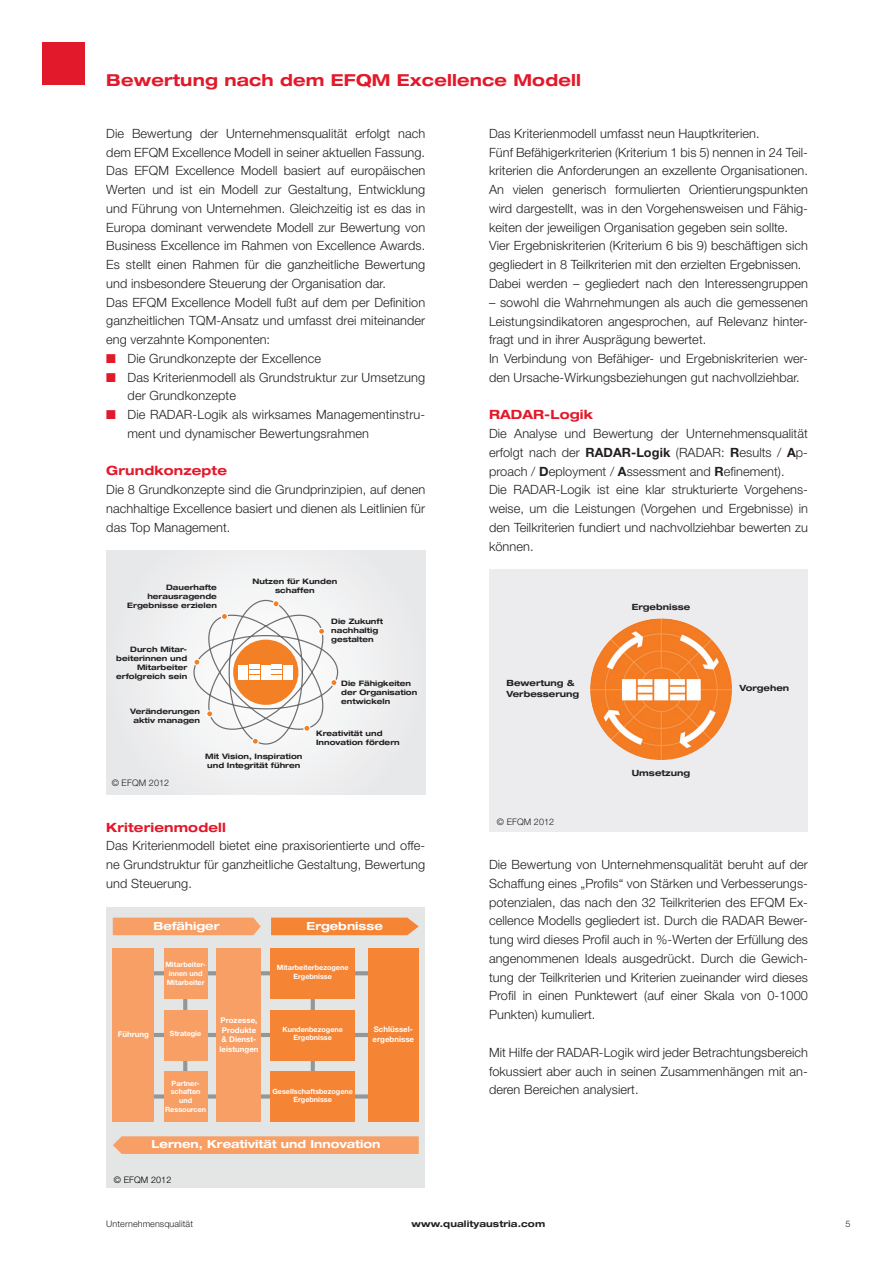
<style>
.page{position:relative;width:893px;height:1263px;background:#fff}
.page>*{position:absolute;margin:0;border:0;box-sizing:border-box;transform-origin:0 0}
.t1{font:700 expanded 16.5px "Helvetica Neue LT Std";letter-spacing:.01em;color:#e2192b}
.t2{font:300 12.75px/18.8px "Helvetica Neue LT Std";letter-spacing:.005em;color:#231f20}
.t3{font:700 expanded 12.75px "Helvetica Neue LT Std";letter-spacing:.01em;color:#e2192b}
.t4{font:700 expanded 11.25px "Helvetica Neue LT Std";color:#fff}
.t5{font:300 9px "Helvetica Neue LT Std";letter-spacing:.01em;color:#231f20}
.t6{font:700 expanded 9px "Helvetica Neue LT Std";letter-spacing:.01em;color:#231f20}
.t7{font:300 9px "Helvetica Neue LT Std";letter-spacing:.01em;color:#000001}
.t8{font:700 expanded 8.55px/10.4px "Helvetica Neue LT Std";color:#231f20}
.t9{font:700 7.95px/9.4px "Helvetica Neue LT Std";color:#fff}
.t10{font:700 expanded 7.5px/9px "Helvetica Neue LT Std";color:#231f20}
.t11{font:700 7.2px/8.7px "Helvetica Neue LT Std";color:#fff;text-align:center}
.s1{color:#e2192b}
.s2{font-weight:700}
</style>
<div class="page">
<div style="left:43px;top:43px;width:42px;height:42px;background:#e2192b"></div>
<div style="left:106px;top:550px;width:319px;height:244px;background:#eeeeef"></div>
<svg style="left:193px;top:599px;width:146px;height:146px"></svg>
<div style="left:489px;top:569px;width:319px;height:262px;background:#ececee"></div>
<img style="left:590px;top:618px;width:142px;height:142px;border-radius:71px">
<div style="left:106px;top:907px;width:319px;height:280px;background:#e4e6e5"></div>
<hr style="left:311px;top:961px;width:4px;height:142px;background:#92979a">
<svg style="left:183px;top:998px;width:4px;height:74px"></svg>
<svg style="left:154px;top:1094px;width:215px;height:4px"></svg>
<hr style="left:148px;top:1033px;width:250px;height:4px;background:#92979a">
<svg style="left:154px;top:971px;width:215px;height:4px"></svg>
<div style="left:113px;top:948px;width:41px;height:174px;background:#f89f65"></div>
<div style="left:217px;top:948px;width:44px;height:174px;background:#f89f65"></div>
<div style="left:369px;top:948px;width:50px;height:174px;background:#f58435"></div>
<div style="left:164px;top:948px;width:43px;height:50px;background:#f89f65"></div>
<div style="left:164px;top:1010px;width:43px;height:50px;background:#f89f65"></div>
<div style="left:164px;top:1072px;width:43px;height:50px;background:#f89f65"></div>
<div style="left:270px;top:948px;width:85px;height:50px;background:#f58435"></div>
<div style="left:270px;top:1010px;width:85px;height:50px;background:#f58435"></div>
<div style="left:270px;top:1072px;width:85px;height:50px;background:#f58435"></div>
<svg style="left:113px;top:917px;width:148px;height:18px;background:#f6a36c"></svg>
<svg style="left:113px;top:1136px;width:306px;height:18px;background:#f7a169"></svg>
<svg style="left:271px;top:917px;width:148px;height:18px;background:#f38b41"></svg>
<p class="t1" style="left:106px;top:69px;width:476px">Bewertung nach dem EFQM Excellence Modell</p>
<p class="t2" style="left:106px;top:124px;width:320px">Die Bewertung der Unternehmensqualität erfolgt nach dem EFQM Excellence Modell in seiner aktuellen Fassung.<br>Das EFQM Excellence Modell basiert auf europäischen Werten und ist ein Modell zur Gestaltung, Entwicklung und Führung von Unternehmen. Gleichzeitig ist es das in Europa dominant verwendete Modell zur Bewertung von Business Excellence im Rahmen von Excellence Awards.<br>Es stellt einen Rahmen für die ganzheitliche Bewertung und insbesondere Steuerung der Organisation dar.<br>Das EFQM Excellence Modell fußt auf dem per Definition ganzheitlichen TQM-Ansatz und umfasst drei miteinander eng verzahnte Komponenten:</p>
<p class="t2" style="left:106px;top:349px;width:216px"><span class="s1">■</span> Die Grundkonzepte der Excellence</p>
<p class="t2" style="left:128px;top:367px;width:299px;text-indent:-21px"><span class="s1">■</span> Das Kriterienmodell als Grundstruktur zur Umsetzung der Grundkonzepte</p>
<p class="t2" style="left:128px;top:405px;width:299px;text-indent:-21px"><span class="s1">■</span> Die RADAR-Logik als wirksames Managementinstru&shy;ment und dynamischer Bewertungsrahmen</p>
<p class="t3" style="left:106px;top:463px;width:122px">Grundkonzepte</p>
<p class="t2" style="left:106px;top:480px;width:320px;text-align:justify">Die 8 Grundkonzepte sind die Grundprinzipien, auf denen nachhaltige Excellence basiert und dienen als Leitlinien für das Top Management.</p>
<p class="t2" style="left:489px;top:124px;width:320px">Das Kriterienmodell umfasst neun Hauptkriterien.<br>Fünf Befähigerkriterien (Kriterium 1 bis 5) nennen in 24 Teil&shy;kriterien die Anforderungen an exzellente Organisationen.<br>An vielen generisch formulierten Orientierungspunkten wird dargestellt, was in den Vorgehensweisen und Fähig&shy;keiten der jeweiligen Organisation gegeben sein sollte.<br>Vier Ergebniskriterien (Kriterium 6 bis 9) beschäftigen sich gegliedert in 8 Teilkriterien mit den erzielten Ergebnissen.<br>Dabei werden – gegliedert nach den Interessengruppen</p>
<p class="t2" style="left:489px;top:293px;width:320px">– sowohl die Wahrnehmungen als auch die gemessenen Leistungsindikatoren angesprochen, auf Relevanz hinter&shy;fragt und in ihrer Ausprägung bewertet.<br>In Verbindung von Befähiger- und Ergebniskriterien wer&shy;den Ursache-Wirkungsbeziehungen gut nachvollziehbar.</p>
<p class="t3" style="left:489px;top:407px;width:105px">RADAR-Logik</p>
<p class="t2" style="left:489px;top:424px;width:320px">Die Analyse und Bewertung der Unternehmensqualität erfolgt nach der <span class="s2">RADAR-Logik</span> (RADAR: <span class="s2">R</span>esults / <span class="s2">A</span>p&shy;proach / <span class="s2">D</span>eployment / <span class="s2">A</span>ssessment and <span class="s2">R</span>efinement).<br>Die RADAR-Logik ist eine klar strukturierte Vorgehens&shy;weise, um die Leistungen (Vorgehen und Ergebnisse) in den Teilkriterien fundiert und nachvollziehbar bewerten zu können.</p>
<p class="t10" style="left:127px;top:582px;width:91px;text-align:right">Dauerhafte herausragende<br>Ergebnisse erzielen</p>
<p class="t10" style="left:116px;top:645px;width:73px;text-align:right">Durch Mitar&shy;beiterinnen und<br>Mitarbeiter erfolgreich sein</p>
<p class="t10" style="left:130px;top:707px;width:71px;text-align:center">Veränderungen aktiv managen</p>
<p class="t10" style="left:252px;top:577px;width:86px;text-align:center">Nutzen für Kunden schaffen</p>
<p class="t10" style="left:331px;top:617px;width:53px">Die Zukunft nachhaltig gestalten</p>
<p class="t10" style="left:341px;top:679px;width:78px">Die Fähigkeiten der Organisation entwickeln</p>
<p class="t10" style="left:316px;top:729px;width:85px">Kreativität und<br>Innovation fördern</p>
<p class="t10" style="left:205px;top:752px;width:99px">Mit Vision, Inspiration und Integrität führen</p>
<p class="t5" style="left:112px;top:777px;width:59px">© EFQM 2012</p>
<p class="t3" style="left:106px;top:819px;width:121px">Kriterienmodell</p>
<p class="t2" style="left:106px;top:836px;width:320px;text-align:justify">Das Kriterienmodell bietet eine praxisorientierte und offe&shy;ne Grundstruktur für ganzheitliche Gestaltung, Bewertung und Steuerung.</p>
<p class="t4" style="left:153px;top:918px;width:68px">Befähiger</p>
<p class="t4" style="left:307px;top:918px;width:78px">Ergebnisse</p>
<p class="t11" style="left:165px;top:960px;width:42px;text-align:left">Mitarbeiter&shy;innen und<br>Mitarbeiter</p>
<p class="t11" style="left:277px;top:963px;width:73px">Mitarbeiterbezogene<br>Ergebnisse</p>
<p class="t9" style="left:219px;top:1015px;width:41px">Prozesse,<br>Produkte &amp; Dienst&shy;leistungen</p>
<p class="t9" style="left:118px;top:1029px;width:33px">Führung</p>
<p class="t9" style="left:373px;top:1024px;width:43px">Schlüssel&shy;ergebnisse</p>
<p class="t11" style="left:282px;top:1025px;width:62px">Kundenbezogene<br>Ergebnisse</p>
<p class="t11" style="left:170px;top:1029px;width:33px">Strategie</p>
<p class="t11" style="left:165px;top:1078px;width:43px">Partner&shy;schaften und<br>Ressourcen</p>
<p class="t11" style="left:272px;top:1086px;width:82px">Gesellschaftsbezogene<br>Ergebnisse</p>
<p class="t4" style="left:151px;top:1137px;width:230px">Lernen, Kreativität und Innovation</p>
<p class="t7" style="left:114px;top:1174px;width:59px">© EFQM 2012</p>
<p class="t8" style="left:506px;top:678px;width:74px">Bewertung &amp;<br>Verbesserung</p>
<p class="t5" style="left:497px;top:817px;width:59px">© EFQM 2012</p>
<p class="t8" style="left:632px;top:601px;width:60px">Ergebnisse</p>
<p class="t8" style="left:632px;top:767px;width:60px">Umsetzung</p>
<p class="t8" style="left:739px;top:683px;width:51px">Vorgehen</p>
<p class="t2" style="left:489px;top:855px;width:320px;text-align:justify">Die Bewertung von Unternehmensqualität beruht auf der Schaffung eines „Profils“ von Stärken und Verbesserungs&shy;potenzialen, das nach den 32 Teilkriterien des EFQM Ex&shy;cellence Modells gegliedert ist. Durch die RADAR Bewer&shy;tung wird dieses Profil auch in %-Werten der Erfüllung des angenommenen Ideals ausgedrückt. Durch die Gewich&shy;tung der Teilkriterien und Kriterien zueinander wird dieses Profil in einen Punktewert (auf einer Skala von 0-1000<br>Punkten) kumuliert.</p>
<p class="t2" style="left:489px;top:1042px;width:320px;text-align:justify">Mit Hilfe der RADAR-Logik wird jeder Betrachtungsbereich fokussiert aber auch in seinen Zusammenhängen mit an&shy;deren Bereichen analysiert.</p>
<p class="t5" style="left:106px;top:1218px;width:88px">Unternehmensqualität</p>
<p class="t6" style="left:412px;top:1218px;width:135px">www.qualityaustria.com</p>
<p class="t5" style="left:845px;top:1218px;width:7px">5</p>
</div>
